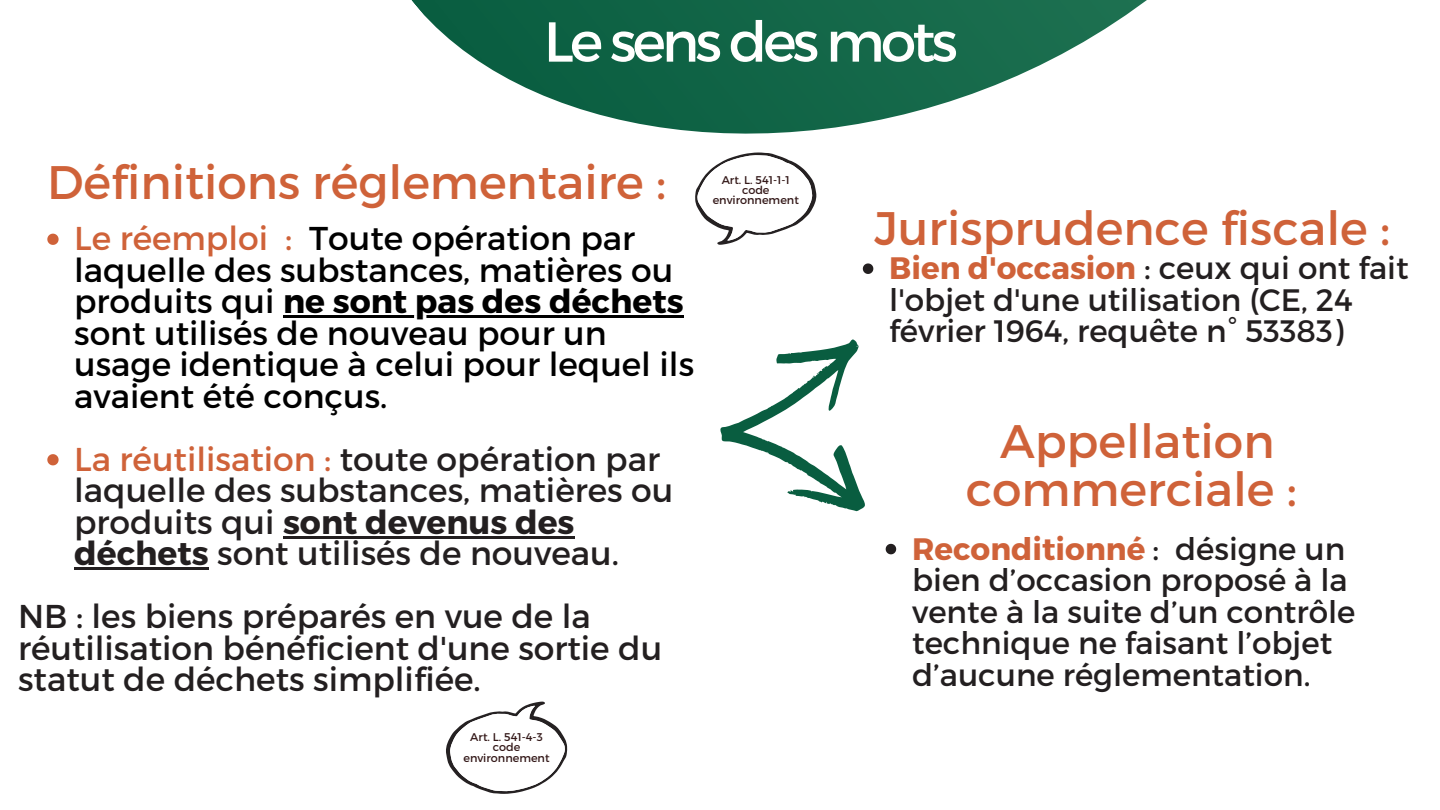
<style>
.page{position:relative;width:1440px;height:810px;background:#fff}
.page>*{position:absolute;margin:0;border:0;box-sizing:border-box;transform-origin:0 0}
.t1{font:56.2px "Montserrat";letter-spacing:-.065em;color:#fffffe}
.t2{font:47px/48px "Montserrat";color:#cf6239;text-align:center}
.t3{font:33px/31.5px "Montserrat";color:#231f20}
.t4{font:33px/31.5px "Montserrat";color:#000}
.t5{font:31px/31.5px "Montserrat";color:#231f20}
.t6{font:11.2px/10.3px "Montserrat";color:#341919;text-align:center}
.s1{color:#cf6239}
.s2{font-weight:700}
.s3{font-weight:700;color:#cf6239}
</style>
<div class="page">
<svg style="left:51px;top:0;width:1096px;height:271px"></svg>
<svg style="left:47px;top:234px;width:12px;height:11px"></svg>
<hr style="left:283px;top:315px;width:401px;height:3px;background:#000">
<svg style="left:47px;top:454px;width:12px;height:11px"></svg>
<hr style="left:283px;top:536px;width:292px;height:3px;background:#231f20">
<hr style="left:74px;top:567px;width:135px;height:3px;background:#231f20">
<svg style="left:695px;top:152px;width:121px;height:93px"></svg>
<svg style="left:446px;top:702px;width:121px;height:92px"></svg>
<svg style="left:720px;top:339px;width:145px;height:172px"></svg>
<svg style="left:863px;top:263px;width:10px;height:11px"></svg>
<svg style="left:886px;top:544px;width:10px;height:10px"></svg>
<p class="t1" style="left:544px;top:5px;width:416px">Le sens des mots</p>
<p class="t2" style="left:47px;top:156px;width:620px">Définitions réglementaire :</p>
<p class="t4" style="left:74px;top:221px;width:622px"><span class="s1">Le réemploi :</span> Toute opération par laquelle des substances, matières ou produits qui <span class="s2">ne sont pas des déchets </span>sont utilisés de nouveau pour un usage identique à celui pour lequel ils avaient été conçus.</p>
<p class="t3" style="left:74px;top:442px;width:601px"><span class="s1">La réutilisation :</span> toute opération par laquelle des substances, matières ou produits qui <span class="s2">sont devenus des déchets</span> sont utilisés de nouveau.</p>
<p class="t3" style="left:18px;top:599px;width:646px">NB : les biens préparés en vue de la réutilisation bénéficient d'une sortie du statut de déchets simplifiée.</p>
<p class="t6" style="left:463px;top:731px;width:88px">Art. L. 541-4-3 code environnement</p>
<p class="t6" style="left:713px;top:174px;width:88px">Art. L. 541-1-1 code environnement</p>
<p class="t2" style="left:874px;top:202px;width:517px">Jurisprudence fiscale :</p>
<p class="t5" style="left:889px;top:251px;width:521px"><span class="s3">Bien d'occasion</span> : ceux qui ont fait l'objet d'une utilisation (CE, 24 février 1964, requête n° 53383)</p>
<p class="t2" style="left:966px;top:415px;width:333px">Appellation commerciale :</p>
<p class="t5" style="left:912px;top:531px;width:445px"><span class="s3">Reconditionné</span> : désigne un bien d’occasion proposé à la vente à la suite d’un contrôle technique ne faisant l’objet d’aucune réglementation.</p>
</div>
